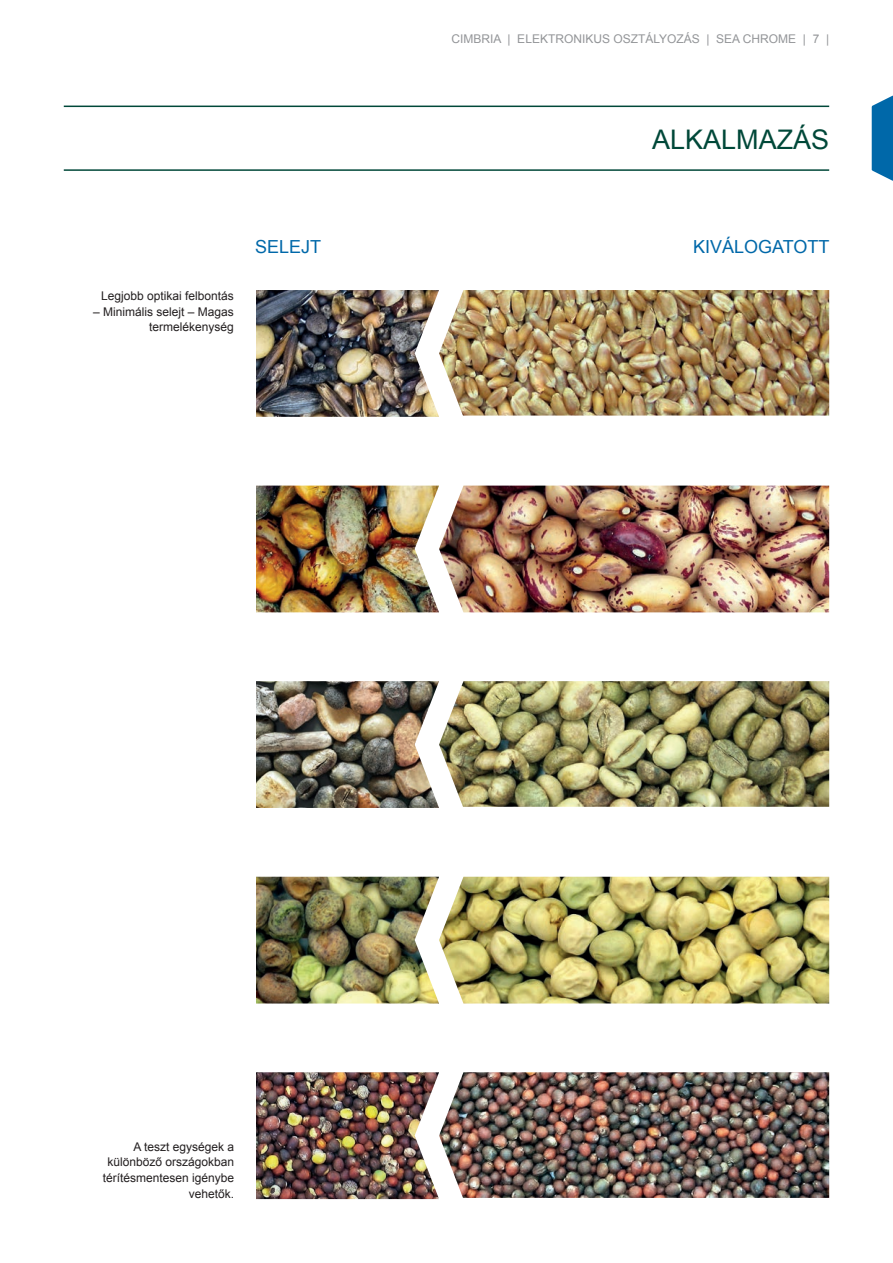
<style>
.page{position:relative;width:893px;height:1263px;background:#fff}
.page>*{position:absolute;margin:0;border:0;box-sizing:border-box;transform-origin:0 0}
.ARIAL_CB_Head_20_20{font:27px "Arial";color:#004839}
.ARIAL_CB_Head_13_13{font:18px "Arial";color:#0068a9}
.ARIAL_CB_Text_8_5_11{font:12px/15.8px "Arial";color:#231f20;text-align:right}
.t1{font:12px "Arial";color:#939598}
</style>
<div class="page">
<svg style="left:872px;top:96px;width:21px;height:85px;background:#1e79b3"></svg>
<hr style="left:64px;top:106px;width:765px;height:1px;background:#004839">
<hr style="left:64px;top:169px;width:765px;height:2px;background:#004839">
<img style="left:256px;top:290px;width:573px;height:127px">
<img style="left:256px;top:1072px;width:573px;height:127px">
<img style="left:256px;top:486px;width:573px;height:126px">
<img style="left:256px;top:681px;width:573px;height:127px">
<img style="left:256px;top:877px;width:573px;height:126px">
<p class="t1" style="left:451px;top:30px;width:379px">CIMBRIA | ELEKTRONIKUS OSZTÁLYOZÁS | SEA CHROME | 7 |</p>
<p class="ARIAL_CB_Head_20_20" style="left:652px;top:122px;width:179px">ALKALMAZÁS</p>
<p class="ARIAL_CB_Text_8_5_11" style="left:101px;top:288px;width:134px">Legjobb optikai felbontás</p>
<p class="ARIAL_CB_Text_8_5_11" style="left:93px;top:304px;width:142px">– Minimális selejt – Magas termelékenység</p>
<p class="ARIAL_CB_Head_13_13" style="left:255px;top:235px;width:68px">SELEJT</p>
<p class="ARIAL_CB_Head_13_13" style="left:693px;top:235px;width:138px">KIVÁLOGATOTT</p>
<p class="ARIAL_CB_Text_8_5_11" style="left:103px;top:1138px;width:133px">A teszt egységek a különböző országokban térítésmentesen igénybe vehetők.</p>
</div>
